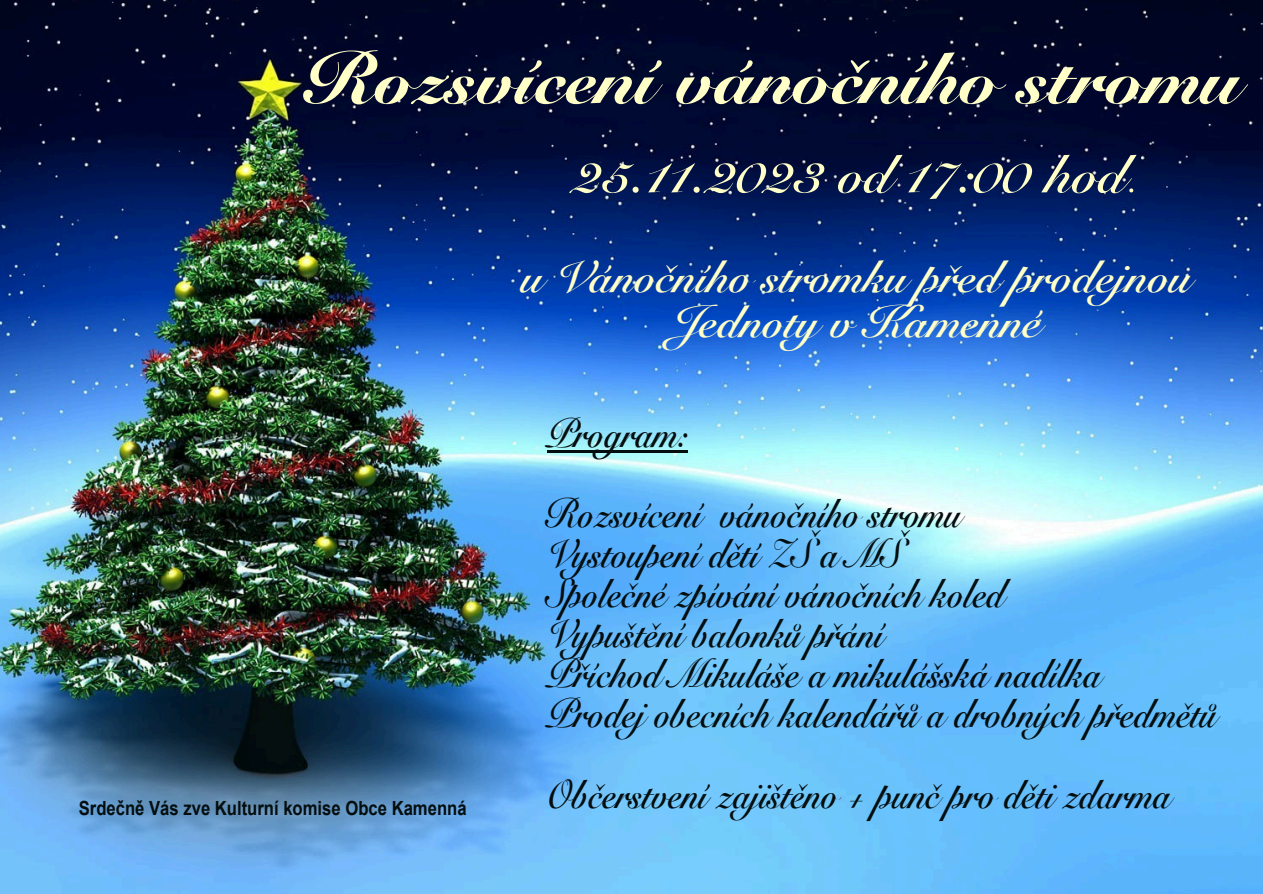
<style>
.page{position:relative;width:1263px;height:894px;background:#fff}
.page>*{position:absolute;margin:0;border:0;box-sizing:border-box;transform-origin:0 0}
.t1{font:900 72px "Snell Roundhand";color:#ffffc7}
.t2{font:700 54px "Snell Roundhand";color:#ffffc7}
.t3{font:700 45px/45px "Snell Roundhand";color:#ffffc7;text-align:center}
.t4{font:700 40.05px/40px "Snell Roundhand";color:#040e0f;scale:.85 1}
.t5{font:700 19.5px "Arial";color:#040e0f;scale:.85 1}
.s1{font-weight:400}
</style>
<div class="page">
<img style="left:0;top:0;width:1263px;height:893px">
<hr style="left:547px;top:451px;width:140px;height:2px;background:#040e0f">
<h1 class="t1" style="left:303px;top:53px;width:939px">Rozsvícení vánočního stromu</h1>
<h2 class="t2" style="left:573px;top:154px;width:567px">25.11.2023 od 17:00 hod<span class="s1">.</span></h2>
<p class="t5" style="left:79px;top:800px;width:458px">Srdečně Vás zve Kulturní komise Obce Kamenná</p>
<p class="t3" style="left:521px;top:258px;width:671px">u Vánočního stromku před prodejnou<br>Jednoty v Kamenné</p>
<p class="t4" style="left:547px;top:396px;width:489px;line-height:80.1px">Program:<br>Rozsvícení vánočního stromu</p>
<p class="t4" style="left:547px;top:537px;width:789px">Vystoupení dětí ZŠ a MŠ<br>Společné zpívání vánočních koled<br>Vypuštění balonků přání<br>Příchod Mikuláše a mikulášská nadílka Prodejobecních kalendářů a drobných předmětů</p>
<p class="t4" style="left:547px;top:777px;width:736px">Občerstvení zajištěno + punč pro děti zdarma</p>
</div>
